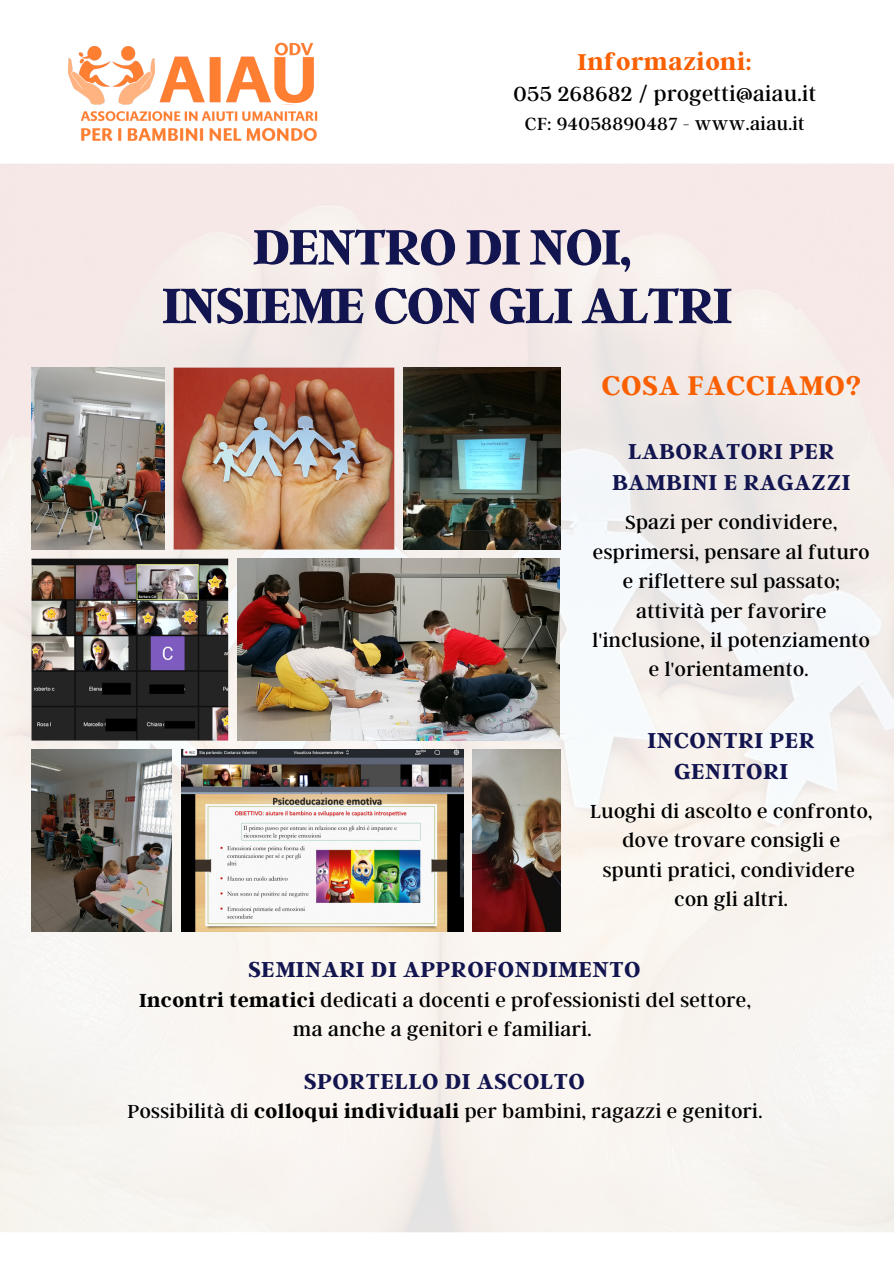
<style>
.page{position:relative;width:894px;height:1264px;background:#fff}
.page>*{position:absolute;margin:0;border:0;box-sizing:border-box;transform-origin:0 0}
.t1{font:700 55.5px/58.5px "Argent CF";letter-spacing:-.04em;color:#12154f;text-align:center}
.t2{font:700 30px "Argent CF";letter-spacing:.02em;color:#fa6000}
.t3{font:700 25.5px "Argent CF";letter-spacing:.02em;color:#fa6000}
.t4{font:700 24px/30.6px "Argent CF";letter-spacing:.02em;color:#12154f;text-align:center}
.t5{font:22.5px "Argent CF";letter-spacing:.02em;color:#000}
.t6{font:21px/29.4px "Argent CF";letter-spacing:.02em;color:#000;text-align:center}
.t7{font:19.5px "Argent CF";letter-spacing:.02em;color:#000}
.s1{font-weight:700}
</style>
<div class="page">
<img style="left:0;top:163px;width:893px;height:1068px">
<img style="left:159px;top:42px;width:155px;height:61px">
<img style="left:69px;top:46px;width:86px;height:59px">
<img style="left:80px;top:111px;width:238px;height:29px">
<img style="left:472px;top:749px;width:88px;height:182px">
<img style="left:237px;top:558px;width:323px;height:182px">
<img style="left:32px;top:749px;width:140px;height:182px">
<img style="left:32px;top:558px;width:196px;height:182px">
<img style="left:32px;top:367px;width:133px;height:182px">
<img style="left:403px;top:367px;width:157px;height:182px">
<img style="left:181px;top:749px;width:282px;height:182px">
<img style="left:174px;top:367px;width:220px;height:182px">
<p class="t3" style="left:577px;top:45px;width:176px">Informazioni:</p>
<p class="t5" style="left:513px;top:80px;width:304px">055 268682 / progetti@aiau.it</p>
<p class="t7" style="left:525px;top:111px;width:281px">CF: 94058890487 - www.aiau.it</p>
<h1 class="t1" style="left:161px;top:215px;width:572px">DENTRO DI NOI,<br>INSIEME CON GLI ALTRI</h1>
<h2 class="t2" style="left:601px;top:366px;width:261px">COSA FACCIAMO?</h2>
<p class="t4" style="left:612px;top:435px;width:240px">LABORATORI PER<br>BAMBINI E RAGAZZI</p>
<p class="t6" style="left:592px;top:507px;width:279px">Spazi per condividere, esprimersi, pensare al futuro e riflettere sul passato; attività per favorire l'inclusione, il potenziamento e l'orientamento.</p>
<p class="t4" style="left:647px;top:724px;width:169px">INCONTRI PER<br>GENITORI</p>
<p class="t6" style="left:590px;top:795px;width:284px">Luoghi di ascolto e confronto, dove trovare consigli e spunti pratici, condividere con gli altri.</p>
<p class="t4" style="left:248px;top:953px;width:393px">SEMINARI DI APPROFONDIMENTO</p>
<p class="t6" style="left:139px;top:984px;width:613px"><span class="s1">Incontri tematici</span> dedicati a docenti e professionisti del settore, ma anche a genitori e familiari.</p>
<p class="t4" style="left:304px;top:1064px;width:282px">SPORTELLO DI ASCOLTO</p>
<p class="t6" style="left:127px;top:1095px;width:636px">Possibilità di <span class="s1">colloqui individuali</span> per bambini, ragazzi e genitori.</p>
</div>
